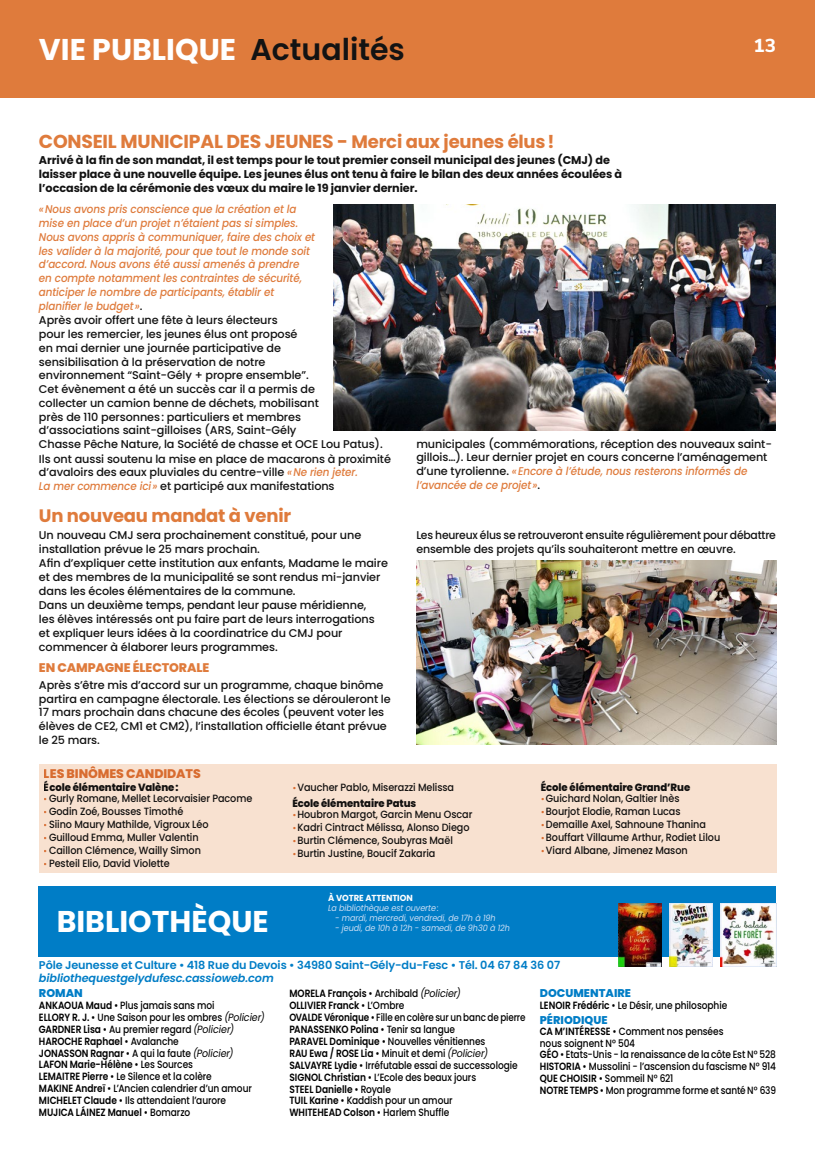
<style>
.page{position:relative;width:815px;height:1152px;background:#fff}
.page>*{position:absolute;margin:0;border:0;box-sizing:border-box;transform-origin:0 0}
.t1{font:700 30px "Poppins";color:#fff}
.t2{font:700 18.75px "Poppins";letter-spacing:-.01em;color:#df7b3c}
.t3{font:800 18.75px "Nunito Sans";color:#fff}
.t4{font:700 18px "Poppins";letter-spacing:-.01em;color:#df7b3c}
.t5{font:800 12.5px "Poppins";letter-spacing:-.01em;color:#df7b3c}
.t6{font:500 11.25px/13.9px "Poppins";letter-spacing:-.01em;color:#131313}
.t7{font:700 11.25px/13.8px "Poppins";letter-spacing:-.01em;color:#131313}
.t8{font:500 11.25px/13.8px "Poppins";letter-spacing:-.01em;color:#131313;scale:.96 1}
.t9{font:600 11.25px "Poppins";letter-spacing:-.01em;color:#007dc6}
.t10{font:italic 600 11.25px "Poppins";letter-spacing:-.01em;color:#007dc6}
.t11{font:800 11.25px "Poppins";color:#007dc6}
.t12{font:500 10.5px/12px "Poppins";letter-spacing:-.01em;color:#000;scale:.86 1}
.t13{font:500 10.5px/16px "Poppins";letter-spacing:-.01em;color:#131313;scale:.92 1}
.t14{font:800 10.5px "Poppins";letter-spacing:-.01em;color:#131313;scale:.96 1}
.t15{font:italic 8.75px "Poppins";letter-spacing:-.01em;color:#caddf4;scale:.92 1}
.t16{font:700 8.75px "Poppins";letter-spacing:-.01em;color:#fff}
.s1{font-weight:600;color:#131313}
.s2{font-size:18px}
.s3{font-style:italic;color:#df7b3c}
.s4{font-size:8.88px;color:#df7b3c}
.s5{font-weight:800}
.s6{font-weight:600}
.s7{font-weight:400;font-style:italic}
</style>
<div class="page">
<div style="left:39px;top:886px;width:737px;height:71px;background:#007dc6"></div>
<img style="left:723px;top:905px;width:51px;height:59px">
<div style="left:721px;top:903px;width:55px;height:63px;border:1px solid #e5eefa"></div>
<img style="left:672px;top:905px;width:39px;height:59px">
<div style="left:670px;top:903px;width:43px;height:63px;border:1px solid #e5eefa"></div>
<img style="left:620px;top:905px;width:40px;height:59px">
<div style="left:39px;top:764px;width:737px;height:108px;background:#f8e1d0"></div>
<img style="left:417px;top:561px;width:359px;height:183px">
<img style="left:333px;top:204px;width:443px;height:226px">
<div style="left:0;top:0;width:815px;height:97px;background:#df7b3c"></div>
<h1 class="t1" style="left:39px;top:32px;width:367px">VIE PUBLIQUE <span class="s1">Actualités</span></h1>
<h2 class="t3" style="left:753px;top:32px;width:24px">13</h2>
<h2 class="t2" style="left:39px;top:130px;width:517px">CONSEIL MUNICIPAL DES JEUNES - <span class="s2">Merci aux jeunes élus!</span></h2>
<p class="t7" style="left:39px;top:154px;width:585px">Arrivé à la fin de son mandat, il est temps pour le tout premier conseil municipal des jeunes (CMJ) de laisser place à une nouvelle équipe. Les jeunes élus ont tenu à faire le bilan des deux années écoulées à l’occasion de la cérémonie des vœux du maire le 19 janvier dernier.</p>
<p class="t6" style="left:39px;top:203px;width:353px"><span class="s3">«Nous avons pris conscience que la création et la<br>mise en place d’un projet n’étaient pas si simples.<br>Nous avons appris à communiquer, faire des choix et<br>les valider à la majorité, pour que tout le monde soit<br>d’accord. Nous avons été aussi amenés à prendre<br>en compte notamment les contraintes de sécurité,<br>anticiper le nombre de participants, établir et<br>planifier le budget»</span>.<br>Après avoir offert une fête à leurs électeurs<br>pour les remercier, les jeunes élus ont proposé<br>en mai dernier une journée participative de<br>sensibilisation à la préservation de notre<br>environnement “Saint-Gély + propre ensemble”.<br>Cet évènement a été un succès car il a permis de<br>collecter un camion benne de déchets, mobilisant<br>près de 110 personnes: particuliers et membres<br>d’associations saint-gilloises (ARS, Saint-Gély<br>Chasse Pêche Nature, la Société de chasse et OCE Lou Patus).<br>Ils ont aussi soutenu la mise en place de macarons à proximité d’avaloirs des eaux pluviales du centre-ville <span class="s3">«Ne rien jeter.<br>La mer commence ici»</span> et participé aux manifestations</p>
<p class="t6" style="left:416px;top:437px;width:357px">municipales (commémorations, réception des nouveaux saint&shy;gillois…). Leur dernier projet en cours concerne l’aménagement d’une tyrolienne. <span class="s3">«Encore à l’étude, nous resterons informés de l’avancée de ce projet»</span>.</p>
<h3 class="t4" style="left:39px;top:505px;width:254px">Un nouveau mandat à venir</h3>
<p class="t6" style="left:39px;top:528px;width:351px">Un nouveau CMJ sera prochainement constitué, pour une installation prévue le 25 mars prochain.<br>Afin d’expliquer cette institution aux enfants, Madame le maire et des membres de la municipalité se sont rendus mi-janvier dans les écoles élémentaires de la commune.<br>Dans un deuxième temps, pendant leur pause méridienne,<br>les élèves intéressés ont pu faire part de leurs interrogations et expliquer leurs idées à la coordinatrice du CMJ pour commencer à élaborer leurs programmes.</p>
<p class="t5" style="left:39px;top:660px;width:172px">EN CAMPAGNE ÉLECTORALE</p>
<p class="t6" style="left:39px;top:678px;width:353px">Après s’être mis d’accord sur un programme, chaque binôme partira en campagne électorale. Les élections se dérouleront le 17 mars prochain dans chacune des écoles (peuvent voter les élèves de CE2, CM1 et CM2), l’installation officielle étant prévue le 25 mars.</p>
<p class="t8" style="left:416px;top:528px;width:376px">Les heureux élus se retrouveront ensuite régulièrement pour débattre ensemble des projets qu’ils souhaiteront mettre en œuvre.</p>
<p class="t5" style="left:44px;top:766px;width:158px">LES BINÔMES CANDIDATS</p>
<p class="t14" style="left:44px;top:781px;width:142px">École élémentaire Valène:</p>
<p class="t13" style="left:44px;top:790px;width:228px"><span class="s4">•</span>Gurly Romane, Mellet Lecorvaisier Pacome</p>
<p class="t13" style="left:44px;top:803px;width:153px"><span class="s4">•</span>Godin Zoé, Bousses Timothé</p>
<p class="t13" style="left:44px;top:816px;width:180px"><span class="s4">•</span>Siino Maury Mathilde, Vigroux Léo</p>
<p class="t13" style="left:44px;top:829px;width:170px"><span class="s4">•</span>Guilloud Emma, Muller Valentin</p>
<p class="t13" style="left:44px;top:842px;width:172px"><span class="s4">•</span>Caillon Clémence, Wailly Simon</p>
<p class="t13" style="left:44px;top:855px;width:138px"><span class="s4">•</span>Pesteil Elio, David Violette</p>
<p class="t13" style="left:292px;top:779px;width:177px"><span class="s4">•</span>Vaucher Pablo, Miserazzi Melissa<br><span class="s5">École élémentaire Patus</span></p>
<p class="t13" style="left:292px;top:806px;width:197px"><span class="s4">•</span>Houbron Margot, Garcin Menu Oscar</p>
<p class="t13" style="left:292px;top:819px;width:194px"><span class="s4">•</span>Kadri Cintract Mélissa, Alonso Diego</p>
<p class="t13" style="left:292px;top:832px;width:176px"><span class="s4">•</span>Burtin Clémence, Soubyras Maël</p>
<p class="t13" style="left:292px;top:845px;width:157px"><span class="s4">•</span>Burtin Justine, Boucif Zakaria</p>
<p class="t14" style="left:541px;top:781px;width:157px">École élémentaire Grand’Rue</p>
<p class="t13" style="left:541px;top:790px;width:152px"><span class="s4">•</span>Guichard Nolan, Galtier Inès</p>
<p class="t13" style="left:541px;top:803px;width:153px"><span class="s4">•</span>Bourjot Elodie, Raman Lucas</p>
<p class="t13" style="left:541px;top:816px;width:181px"><span class="s4">•</span>Demaille Axel, Sahnoune Thanina</p>
<p class="t13" style="left:541px;top:829px;width:197px"><span class="s4">•</span>Bouffart Villaume Arthur, Rodiet Lilou</p>
<p class="t13" style="left:541px;top:842px;width:161px"><span class="s4">•</span>Viard Albane, Jimenez Mason</p>
<p class="t16" style="left:328px;top:893px;width:86px">À VOTRE ATTENTION</p>
<p class="t15" style="left:328px;top:903px;width:122px">La bibliothèque est ouverte:</p>
<p class="t15" style="left:335px;top:913px;width:176px">- mardi, mercredi, vendredi, de 17h à 19h</p>
<p class="t15" style="left:335px;top:922px;width:191px">- jeudi, de 10h à 12h - samedi, de 9h30 à 12h</p>
<p class="t9" style="left:39px;top:959px;width:523px">Pôle Jeunesse et Culture • 418 Rue du Devois • 34980 Saint-Gély-du-Fesc • Tél. 04 67 84 36 07</p>
<p class="t10" style="left:39px;top:971px;width:236px">bibliothequestgelydufesc.cassioweb.com</p>
<h1 class="t1" style="left:57px;top:904px;width:214px">BIBLIOTHÈQUE</h1>
<p class="t11" style="left:39px;top:987px;width:45px">ROMAN</p>
<p class="t12" style="left:39px;top:999px;width:264px"><span class="s6">ANKAOUA Maud</span> • Plus jamais sans moi<br><span class="s6">ELLORY R. J.</span> • Une Saison pour les ombres <span class="s7">(Policier)<br></span><span class="s6">GARDNER Lisa</span> • Au premier regard <span class="s7">(Policier)<br></span><span class="s6">HAROCHE Raphael</span> • Avalanche<br><span class="s6">JONASSON Ragnar</span> • A qui la faute <span class="s7">(Policier)<br></span><span class="s6">LAFON Marie-Hélène</span> • Les Sources<br><span class="s6">LEMAITRE Pierre</span> • Le Silence et la colère<br><span class="s6">MAKINE Andreï</span> • L’Ancien calendrier d’un amour <span class="s6">MICHELET Claude</span> • Ils attendaient l’aurore<br><span class="s6">MUJICA LÁINEZ Manuel</span> • Bomarzo</p>
<p class="t12" style="left:289px;top:987px;width:276px"><span class="s6">MORELA François</span> • Archibald <span class="s7">(Policier)<br></span><span class="s6">OLLIVIER Franck</span> • L’Ombre<br><span class="s6">OVALDE Véronique</span> • Fille en colère sur un banc de pierre <span class="s6">PANASSENKO Polina</span> • Tenir sa langue<br><span class="s6">PARAVEL Dominique</span> • Nouvelles vénitiennes<br><span class="s6">RAU Ewa / ROSE Lia</span> • Minuit et demi <span class="s7">(Policier)<br></span><span class="s6">SALVAYRE Lydie</span> • Irréfutable essai de successologie <span class="s6">SIGNOL Christian</span> • L’Ecole des beaux jours<br><span class="s6">STEEL Danielle</span> • Royale<br><span class="s6">TUIL Karine</span> • Kaddish pour un amour<br><span class="s6">WHITEHEAD Colson</span> • Harlem Shuffle</p>
<p class="t11" style="left:540px;top:987px;width:93px">DOCUMENTAIRE</p>
<p class="t12" style="left:540px;top:999px;width:220px"><span class="s6">LENOIR Frédéric</span> • Le Désir, une philosophie</p>
<p class="t11" style="left:540px;top:1013px;width:69px">PÉRIODIQUE</p>
<p class="t12" style="left:540px;top:1025px;width:276px"><span class="s6">CA M’INTÉRESSE</span> • Comment nos pensées<br>nous soignent N° 504<br><span class="s6">GÉO</span> • Etats-Unis - la renaissance de la côte Est N° 528<br><span class="s6">HISTORIA</span> • Mussolini - l’ascension du fascisme N° 914<br><span class="s6">QUE CHOISIR</span> • Sommeil N° 621<br><span class="s6">NOTRE TEMPS</span> • Mon programme forme et santé N° 639</p>
</div>
